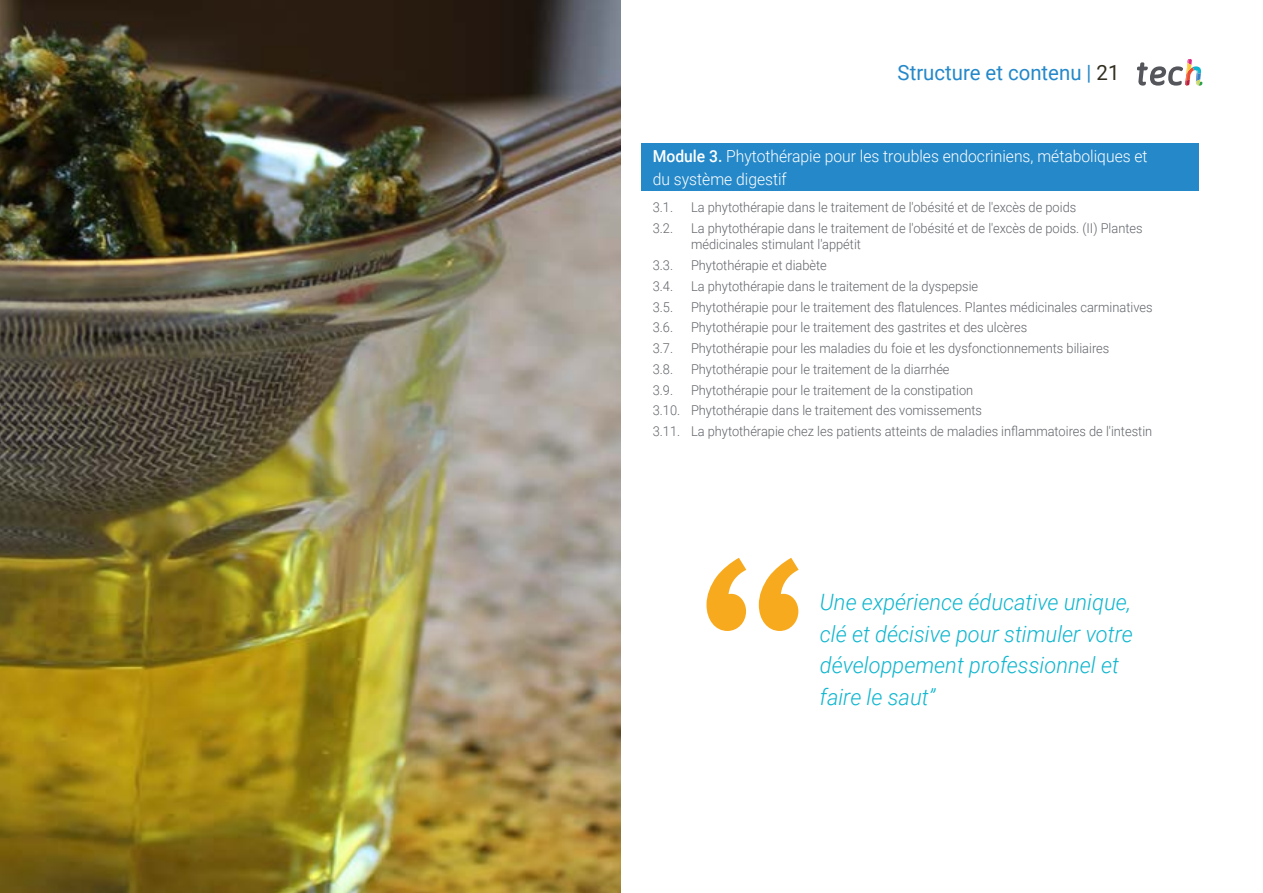
<style>
.page{position:relative;width:1263px;height:893px;background:#fff}
.page>*{position:absolute;margin:0;border:0;box-sizing:border-box;transform-origin:0 0}
.t1{font:italic 300 22.5px/31.5px "Roboto";color:#0fb6cf}
.t2{font:21px "Roboto";color:#2488c9}
.t3{font:300 16.5px/22.5px "Roboto";color:#fff;scale:.95 1}
.t4{font:300 13.5px/20.7px "Roboto";color:#61646a;scale:.95 1}
.s1{color:#312e20}
.s2{font-weight:500}
</style>
<div class="page">
<img style="left:0;top:0;width:621px;height:893px">
<div style="left:642px;top:144px;width:557px;height:47px;background:#2488c9"></div>
<svg style="left:706px;top:558px;width:93px;height:73px"></svg>
<svg style="left:1137px;top:59px;width:65px;height:27px"></svg>
<h2 class="t2" style="left:898px;top:57px;width:223px">Structure et contenu | <span class="s1">21</span></h2>
<p class="t3" style="left:653px;top:145px;width:522px"><span class="s2">Module 3.</span> Phytothérapie pour les troubles endocriniens, métaboliques et du système digestif</p>
<p class="t4" style="left:653px;top:196px;width:23px">3.1.</p>
<p class="t4" style="left:691px;top:196px;width:407px">La phytothérapie dans le traitement de l'obésité et de l'excès de poids</p>
<p class="t4" style="left:653px;top:217px;width:23px">3.2.</p>
<p class="t4" style="left:691px;top:219px;width:477px;line-height:16.5px">La phytothérapie dans le traitement de l'obésité et de l'excès de poids. (II) Plantes médicinales stimulant l'appétit</p>
<p class="t4" style="left:653px;top:254px;width:23px">3.3.</p>
<p class="t4" style="left:691px;top:254px;width:145px">Phytothérapie et diabète</p>
<p class="t4" style="left:653px;top:275px;width:23px">3.4.</p>
<p class="t4" style="left:691px;top:275px;width:304px">La phytothérapie dans le traitement de la dyspepsie</p>
<p class="t4" style="left:653px;top:296px;width:23px">3.5.</p>
<p class="t4" style="left:691px;top:296px;width:487px">Phytothérapie pour le traitement des flatulences. Plantes médicinales carminatives</p>
<p class="t4" style="left:653px;top:317px;width:23px">3.6.</p>
<p class="t4" style="left:691px;top:317px;width:355px">Phytothérapie pour le traitement des gastrites et des ulcères</p>
<p class="t4" style="left:653px;top:337px;width:23px">3.7.</p>
<p class="t4" style="left:691px;top:337px;width:442px">Phytothérapie pour les maladies du foie et les dysfonctionnements biliaires</p>
<p class="t4" style="left:653px;top:358px;width:23px">3.8.</p>
<p class="t4" style="left:691px;top:358px;width:274px">Phytothérapie pour le traitement de la diarrhée</p>
<p class="t4" style="left:653px;top:379px;width:23px">3.9.</p>
<p class="t4" style="left:653px;top:379px;width:527px;text-indent:38px">Phytothérapie pour le traitement de la constipation<br>3.10. Phytothérapie dans le traitement des vomissements<br>3.11. La phytothérapie chez les patients atteints de maladies inflammatoires de l'intestin</p>
<h1 class="t1" style="left:820px;top:586px;width:314px">Une expérience éducative unique, clé et décisive pour stimuler votre développement professionnel et faire le saut”</h1>
</div>
